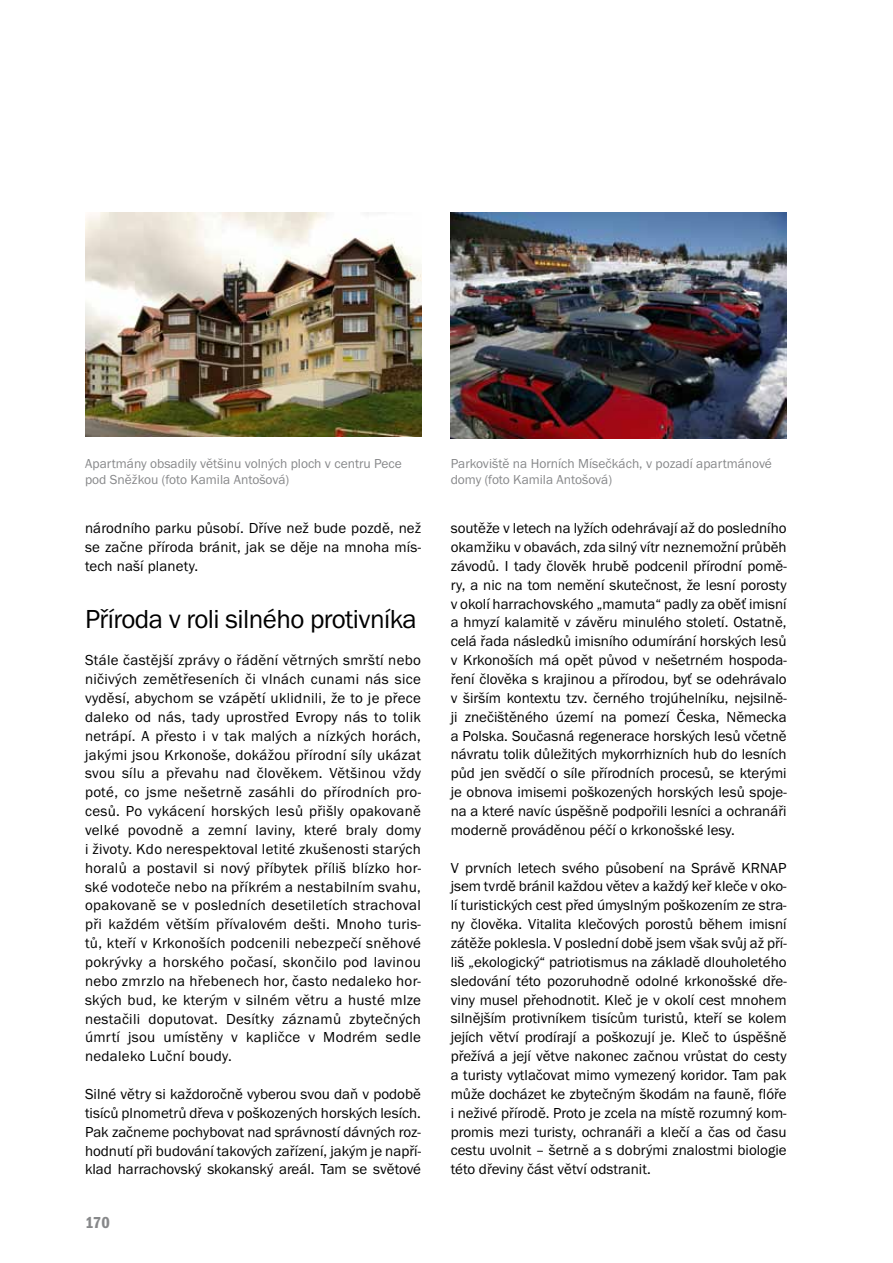
<style>
.page{position:relative;width:893px;height:1263px;background:#fff}
.page>*{position:absolute;margin:0;border:0;box-sizing:border-box;transform-origin:0 0}
.t1{font:27px "Franklin Got Itc TEE";letter-spacing:-.02em;color:#000}
.t2{font:600 condensed 16.5px "Franklin Got Itc TEE";color:#87888a}
.t3{font:15px/18.9px "Franklin Got Itc TEE";color:#000;text-align:justify}
.t4{font:13.5px/16.2px "Franklin Got Itc TEE";color:#87888a}
</style>
<div class="page">
<img style="left:85px;top:213px;width:336px;height:224px">
<img style="left:451px;top:213px;width:336px;height:226px">
<p class="t4" style="left:85px;top:455px;width:318px">Apartmány obsadily většinu volných ploch v centru Pece pod Sněžkou (foto Kamila Antošová)</p>
<p class="t4" style="left:451px;top:455px;width:323px">Parkoviště na Horních Mísečkách, v pozadí apartmánové domy (foto Kamila Antošová)</p>
<p class="t3" style="left:85px;top:519px;width:337px">národního parku působí. Dříve než bude pozdě, než se začne příroda bránit, jak se děje na mnoha mís&shy;tech naší planety.</p>
<h1 class="t1" style="left:85px;top:604px;width:333px">Příroda v roli silného protivníka</h1>
<p class="t3" style="left:85px;top:651px;width:337px">Stále častější zprávy o řádění větrných smrští nebo ničivých zemětřeseních či vlnách cunami nás sice vyděsí, abychom se vzápětí uklidnili, že to je přece daleko od nás, tady uprostřed Evropy nás to tolik netrápí. A přesto i v tak malých a nízkých horách, jakými jsou Krkonoše, dokážou přírodní síly ukázat svou sílu a převahu nad člověkem. Většinou vždy poté, co jsme nešetrně zasáhli do přírodních pro&shy;cesů. Po vykácení horských lesů přišly opakovaně velké povodně a zemní laviny, které braly domy i životy. Kdo nerespektoval letité zkušenosti starých horalů a postavil si nový příbytek příliš blízko hor&shy;ské vodoteče nebo na příkrém a nestabilním svahu, opakovaně se v posledních desetiletích strachoval při každém větším přívalovém dešti. Mnoho turis&shy;tů, kteří v Krkonoších podcenili nebezpečí sněhové pokrývky a horského počasí, skončilo pod lavinou nebo zmrzlo na hřebenech hor, často nedaleko hor&shy;ských bud, ke kterým v silném větru a husté mlze nestačili doputovat. Desítky záznamů zbytečných úmrtí jsou umístěny v kapličce v Modrém sedle nedaleko Luční boudy.</p>
<p class="t3" style="left:85px;top:1085px;width:337px">Silné větry si každoročně vyberou svou daň v podobě tisíců plnometrů dřeva v poškozených horských lesích.<br>Pak začneme pochybovat nad správností dávných roz&shy;hodnutí při budování takových zařízení, jakým je napří&shy;klad harrachovský skokanský areál. Tam se světové</p>
<p class="t2" style="left:85px;top:1213px;width:26px">170</p>
<p class="t3" style="left:451px;top:519px;width:337px">soutěže v letech na lyžích odehrávají až do posledního okamžiku v obavách, zda silný vítr neznemožní průběh závodů. I tady člověk hrubě podcenil přírodní pomě&shy;ry, a nic na tom nemění skutečnost, že lesní porosty v okolí harrachovského „mamuta“ padly za oběť imisní a hmyzí kalamitě v závěru minulého století. Ostatně, celá řada následků imisního odumírání horských lesů v Krkonoších má opět původ v nešetrném hospoda&shy;ření člověka s krajinou a přírodou, byť se odehrávalo v širším kontextu tzv. černého trojúhelníku, nejsilně&shy;ji znečištěného území na pomezí Česka, Německa a Polska. Současná regenerace horských lesů včetně návratu tolik důležitých mykorrhizních hub do lesních půd jen svědčí o síle přírodních procesů, se kterými je obnova imisemi poškozených horských lesů spoje&shy;na a které navíc úspěšně podpořili lesníci a ochranáři moderně prováděnou péčí o krkonošské lesy.</p>
<p class="t3" style="left:451px;top:858px;width:337px">V prvních letech svého působení na Správě KRNAP jsem tvrdě bránil každou větev a každý keř kleče v oko&shy;lí turistických cest před úmyslným poškozením ze stra&shy;ny člověka. Vitalita klečových porostů během imisní zátěže poklesla. V poslední době jsem však svůj až pří&shy;liš „ekologický“ patriotismus na základě dlouholetého sledování této pozoruhodně odolné krkonošské dře&shy;viny musel přehodnotit. Kleč je v okolí cest mnohem silnějším protivníkem tisícům turistů, kteří se kolem jejích větví prodírají a poškozují je. Kleč to úspěšně přežívá a její větve nakonec začnou vrůstat do cesty a turisty vytlačovat mimo vymezený koridor. Tam pak může docházet ke zbytečným škodám na fauně, flóře i neživé přírodě. Proto je zcela na místě rozumný kom&shy;promis mezi turisty, ochranáři a klečí a čas od času cestu uvolnit – šetrně a s dobrými znalostmi biologie této dřeviny část větví odstranit.</p>
</div>
